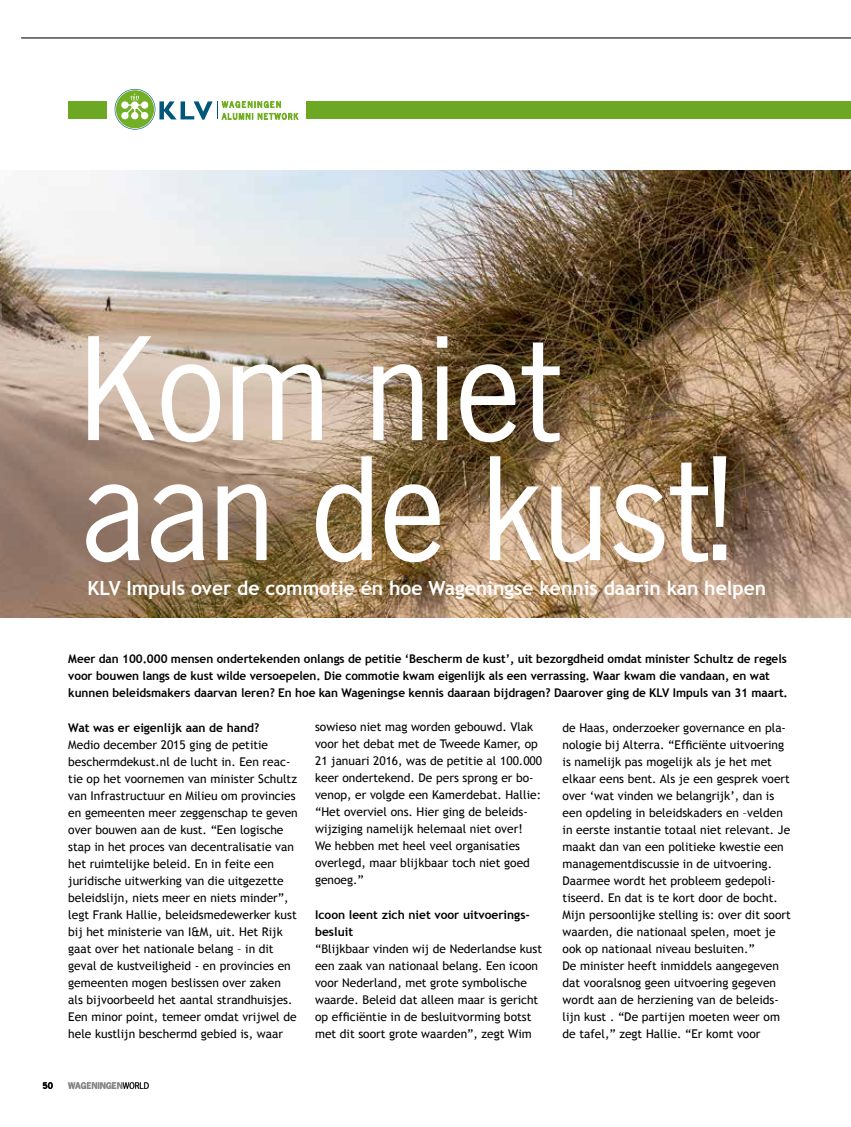
<style>
.page{position:relative;width:851px;height:1127px;background:#fff}
.page>*{position:absolute;margin:0;border:0;box-sizing:border-box;transform-origin:0 0}
.t1{font:133.5px/120px "News Gothic Std";letter-spacing:-.01em;color:#fff}
.t2{font:700 19.5px "Trebuchet MS";color:#fff}
.t3{font:12px/17px "Trebuchet MS";color:#000}
.t4{font:700 12px/17px "Trebuchet MS";letter-spacing:-.005em;color:#000}
.t5{font:700 8.25px "News Gothic Std";letter-spacing:.01em;color:#868786}
.t6{font:700 8.25px "News Gothic Std";color:#000}
.s1{font-weight:400;color:#000}
</style>
<div class="page">
<svg style="left:21px;top:37px;width:829px;height:2px;background:#777"></svg>
<div style="left:306px;top:102px;width:544px;height:17px;background:#6ca823"></div>
<svg style="left:115px;top:89px;width:183px;height:41px"></svg>
<div style="left:68px;top:102px;width:39px;height:17px;background:#6ca823"></div>
<svg style="left:43px;top:1082px;width:10px;height:6px"></svg>
<svg style="left:68px;top:1082px;width:81px;height:7px"></svg>
<img style="left:0;top:170px;width:850px;height:447px">
<h1 class="t1" style="left:80px;top:329px;width:653px">Kom niet aan de kust!</h1>
<h2 class="t2" style="left:88px;top:576px;width:680px">KLV Impuls over de commotie én hoe Wageningse kennis daarin kan helpen</h2>
<p class="t4" style="left:68px;top:651px;width:721px">Meer dan 100.000 mensen ondertekenden onlangs de petitie ‘Bescherm de kust’, uit bezorgdheid omdat minister Schultz de regels voor bouwen langs de kust wilde versoepelen. Die commotie kwam eigenlijk als een verrassing. Waar kwam die vandaan, en wat kunnen beleidsmakers daarvan leren? En hoe kan Wageningse kennis daaraan bijdragen? Daarover ging de KLV Impuls van 31 maart.</p>
<p class="t4" style="left:68px;top:719px;width:193px">Wat was er eigenlijk aan de hand?</p>
<p class="t3" style="left:68px;top:736px;width:231px">Medio december 2015 ging de petitie beschermdekust.nl de lucht in. Een reac&shy;tie op het voornemen van minister Schultz van Infrastructuur en Milieu om provincies en gemeenten meer zeggenschap te geven over bouwen aan de kust. “Een logische stap in het proces van decentralisatie van het ruimtelijke beleid. En in feite een juridische uitwerking van die uitgezette beleidslijn, niets meer en niets minder”, legt Frank Hallie, beleidsmedewerker kust bij het ministerie van I&amp;M, uit. Het Rijk gaat over het nationale belang – in dit geval de kustveiligheid - en provincies en gemeenten mogen beslissen over zaken als bijvoorbeeld het aantal strandhuisjes.<br>Een minor point, temeer omdat vrijwel de hele kustlijn beschermd gebied is, waar</p>
<p class="t3" style="left:315px;top:719px;width:229px">sowieso niet mag worden gebouwd. Vlak voor het debat met de Tweede Kamer, op 21 januari 2016, was de petitie al 100.000 keer ondertekend. De pers sprong er bo&shy;venop, er volgde een Kamerdebat. Hallie: “Het overviel ons. Hier ging de beleids&shy;wijziging namelijk helemaal niet over!<br>We hebben met heel veel organisaties overlegd, maar blijkbaar toch niet goed genoeg.”</p>
<p class="t4" style="left:315px;top:906px;width:216px">Icoon leent zich niet voor uitvoerings&shy;besluit</p>
<p class="t3" style="left:315px;top:940px;width:228px">“Blijkbaar vinden wij de Nederlandse kust een zaak van nationaal belang. Een icoon voor Nederland, met grote symbolische waarde. Beleid dat alleen maar is gericht op efficiëntie in de besluitvorming botst met dit soort grote waarden”, zegt Wim</p>
<p class="t3" style="left:562px;top:719px;width:230px">de Haas, onderzoeker governance en pla&shy;nologie bij Alterra. “Efficiënte uitvoering is namelijk pas mogelijk als je het met elkaar eens bent. Als je een gesprek voert over ‘wat vinden we belangrijk’, dan is een opdeling in beleidskaders en –velden in eerste instantie totaal niet relevant. Je maakt dan van een politieke kwestie een managementdiscussie in de uitvoering.<br>Daarmee wordt het probleem gedepoli&shy;tiseerd. En dat is te kort door de bocht.<br>Mijn persoonlijke stelling is: over dit soort waarden, die nationaal spelen, moet je ook op nationaal niveau besluiten.”<br>De minister heeft inmiddels aangegeven dat vooralsnog geen uitvoering gegeven wordt aan de herziening van de beleids&shy;lijn kust . “De partijen moeten weer om de tafel,” zegt Hallie. “Er komt voor</p>
<p class="t6" style="left:43px;top:1080px;width:12px">50</p>
<p class="t5" style="left:68px;top:1080px;width:82px">WAGENINGEN<span class="s1">WORLD</span></p>
</div>
